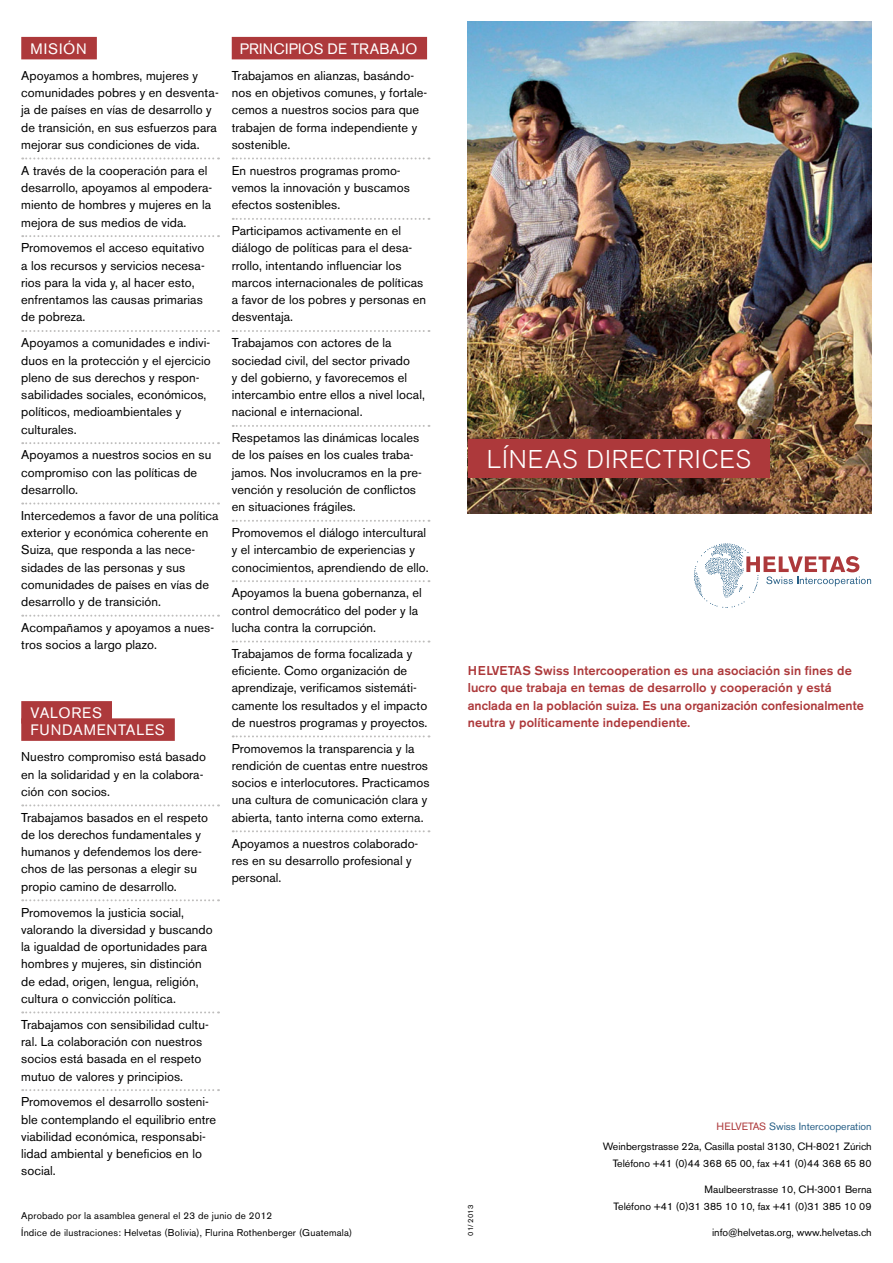
<style>
.page{position:relative;width:893px;height:1263px;background:#fff}
.page>*{position:absolute;margin:0;border:0;box-sizing:border-box;transform-origin:0 0}
.t1{font:300 25.5px "Akzidenz Grotesk BE";letter-spacing:.035em;color:#fff}
.t2{font:15px/17.2px "Akzidenz Grotesk BE";letter-spacing:.045em;color:#fff}
.t3{font:15px "Akzidenz Grotesk BE";letter-spacing:.02em;color:#fff}
.t4{font:12.75px/17.2px "Akzidenz Grotesk BE";letter-spacing:.005em;color:#000}
.t5{font:500 12.75px/17.2px "Akzidenz Grotesk BE";letter-spacing:.01em;color:#ad393b}
.t6{font:10.5px/20px "Akzidenz Grotesk BE";color:#000;text-align:right}
.t7{font:9.75px/17.2px "Akzidenz Grotesk BE";letter-spacing:.02em;color:#000}
.t8{font:7.5px "Akzidenz Grotesk BE";letter-spacing:.02em;color:#000}
.s1{color:#ad393b}
.s2{color:#275f86}
</style>
<div class="page">
<img style="left:468px;top:21px;width:403px;height:492px">
<div style="left:21px;top:37px;width:76px;height:22px;background:#ad393b"></div>
<svg style="left:22px;top:157px;width:197px;height:2px"></svg>
<svg style="left:22px;top:235px;width:197px;height:2px"></svg>
<svg style="left:22px;top:330px;width:197px;height:2px"></svg>
<svg style="left:22px;top:442px;width:197px;height:2px"></svg>
<svg style="left:22px;top:502px;width:197px;height:2px"></svg>
<svg style="left:22px;top:615px;width:197px;height:2px"></svg>
<div style="left:21px;top:701px;width:91px;height:23px;background:#ad393b"></div>
<div style="left:21px;top:718px;width:154px;height:23px;background:#ad393b"></div>
<svg style="left:22px;top:804px;width:197px;height:2px"></svg>
<svg style="left:22px;top:899px;width:197px;height:2px"></svg>
<svg style="left:22px;top:1011px;width:197px;height:2px"></svg>
<svg style="left:22px;top:1089px;width:197px;height:2px"></svg>
<div style="left:232px;top:37px;width:195px;height:22px;background:#ad393b"></div>
<svg style="left:233px;top:157px;width:196px;height:2px"></svg>
<svg style="left:233px;top:218px;width:196px;height:2px"></svg>
<svg style="left:233px;top:330px;width:196px;height:2px"></svg>
<svg style="left:233px;top:425px;width:196px;height:2px"></svg>
<svg style="left:233px;top:520px;width:196px;height:2px"></svg>
<svg style="left:233px;top:580px;width:196px;height:2px"></svg>
<svg style="left:233px;top:640px;width:196px;height:2px"></svg>
<svg style="left:233px;top:735px;width:196px;height:2px"></svg>
<svg style="left:233px;top:830px;width:196px;height:2px"></svg>
<div style="left:468px;top:439px;width:302px;height:38px;background:#ad393b"></div>
<svg style="left:694px;top:543px;width:177px;height:65px"></svg>
<p class="t2" style="left:31px;top:40px;width:58px">Misión</p>
<p class="t4" style="left:21px;top:67px;width:199px">Apoyamos a hombres, mujeres y comunidades pobres y en desventa&shy;ja de países en vías de desarrollo y de transición, en sus esfuerzos para mejorar sus condiciones de vida.</p>
<p class="t4" style="left:21px;top:162px;width:192px">A través de la cooperación para el desarrollo, apoyamos al empodera&shy;miento de hombres y mujeres en la mejora de sus medios de vida.</p>
<p class="t4" style="left:21px;top:239px;width:185px">Promovemos el acceso equitativo a los recursos y servicios necesa&shy;rios para la vida y, al hacer esto, enfrentamos las causas primarias de pobreza.</p>
<p class="t4" style="left:21px;top:334px;width:191px">Apoyamos a comunidades e indivi&shy;duos en la protección y el ejercicio pleno de sus derechos y respon&shy;sabilidades sociales, económicos, políticos, medioambientales y culturales.</p>
<p class="t4" style="left:21px;top:446px;width:192px">Apoyamos a nuestros socios en su compromiso con las políticas de desarrollo.</p>
<p class="t4" style="left:21px;top:507px;width:199px">Intercedemos a favor de una política exterior y económica coherente en -Suiza, que responda a las nece&shy;sidades de las personas y sus comunidades de países en vías de desarrollo y de transición.</p>
<p class="t4" style="left:21px;top:619px;width:194px">Acompañamos y apoyamos a nues&shy;tros socios a largo plazo.</p>
<p class="t3" style="left:240px;top:40px;width:179px">Principios de trabajo</p>
<p class="t4" style="left:232px;top:67px;width:197px">Trabajamos en alianzas, basándo&shy;nos en objetivos comunes, y fortale&shy;cemos a nuestros socios para que trabajen de forma independiente y sostenible.</p>
<p class="t4" style="left:232px;top:162px;width:180px">En nuestros programas promo&shy;vemos la innovación y buscamos efectos sostenibles.</p>
<p class="t4" style="left:232px;top:222px;width:196px">Participamos activamente en el diálogo de políticas para el desa&shy;rrollo, intentando influenciar los marcos internacionales de políticas a favor de los pobres y personas en desventaja.</p>
<p class="t4" style="left:232px;top:334px;width:195px">Trabajamos con actores de la sociedad civil, del sector privado<br>y del gobierno, y favorecemos el intercambio entre ellos a nivel local, nacional e internacional.</p>
<p class="t4" style="left:232px;top:429px;width:192px">Respetamos las dinámicas locales de los países en los cuales traba&shy;jamos. Nos involucramos en la pre&shy;vención y resolución de conflictos en situaciones frágiles.</p>
<p class="t4" style="left:232px;top:524px;width:199px">Promovemos el diálogo intercultural y el intercambio de experiencias y conocimientos, aprendiendo de ello.</p>
<p class="t4" style="left:232px;top:584px;width:192px">Apoyamos la buena gobernanza, el control democrático del poder y la lucha contra la corrupción.</p>
<p class="t4" style="left:232px;top:645px;width:197px">Trabajamos de forma focalizada y eficiente. Como organización de aprendizaje, verificamos sistemáti&shy;camente los resultados y el impacto de nuestros programas y proyectos.</p>
<p class="t4" style="left:232px;top:740px;width:199px">Promovemos la transparencia y la rendición de cuentas entre nuestros socios e interlocutores. Practicamos una cultura de comunicación clara y abierta, tanto interna como externa.</p>
<p class="t4" style="left:232px;top:834px;width:188px">Apoyamos a nuestros colaborado&shy;res en su desarrollo profesional y personal.</p>
<h1 class="t1" style="left:487px;top:445px;width:266px">LÍNEAS DIRECTRICES</h1>
<p class="t5" style="left:468px;top:662px;width:397px">HELVETAS Swiss Intercooperation es una asociación sin fines de lucro que trabaja en temas de desarrollo y cooperación y está anclada en la población suiza. Es una organización confesionalmente neutra y políticamente independiente.</p>
<p class="t2" style="left:31px;top:704px;width:136px">Valores<br>fundam entales</p>
<p class="t4" style="left:21px;top:748px;width:186px">N uestro compromiso está basado en la solidaridad y en la colabora&shy;ción con socios.</p>
<p class="t4" style="left:21px;top:809px;width:188px">Trabajamos basados en el respeto de los derechos fundamentales y humanos y defendemos los dere&shy;chos de las personas a elegir su propio camino de desarrollo.</p>
<p class="t4" style="left:21px;top:903px;width:193px">Promovemos la justicia social, valorando la diversidad y buscando la igualdad de oportunidades para hombres y mujeres, sin distinción de edad, origen, lengua, religión, cultura o convicción política.</p>
<p class="t4" style="left:21px;top:1016px;width:189px">Trabajamos con sensibilidad cultu&shy;ral. La colaboración con nuestros socios está basada en el respeto mutuo de valores y principios.</p>
<p class="t4" style="left:21px;top:1093px;width:196px">Promovemos el desarrollo sosteni&shy;ble contemplando el equilibrio entre viabilidad económica, responsabi&shy;lidad ambiental y beneficios en lo social.</p>
<p class="t6" style="left:603px;top:1116px;width:270px"><span class="s1">HELVETAS</span> <span class="s2">Swiss Intercooperation<br></span>Weinbergstrasse 22a, Casilla postal 3130, CH-8021 Zúrich</p>
<p class="t6" style="left:613px;top:1153px;width:260px">Teléfono +41 (0)44 368 65 00, fax +41 (0)44 368 65 80</p>
<p class="t6" style="left:614px;top:1180px;width:260px;line-height:17.2px">Maulbeerstrasse 10, CH-3001 Berna<br>Teléfono +41 (0)31 385 10 10, fax +41 (0)31 385 10 09</p>
<p class="t6" style="left:712px;top:1222px;width:161px">info@helvetas.org, www.helvetas.ch</p>
<p class="t7" style="left:21px;top:1206px;width:332px">Aprobado por la asamblea general el 23 de junio de 2012<br>Índice de ilustraciones: Helvetas (Bolivia), Flurina Rothenberger (Guatemala)</p>
<p class="t8" style="left:466px;top:1236px;width:32px;rotate:-90deg">01/ 2013</p>
</div>
